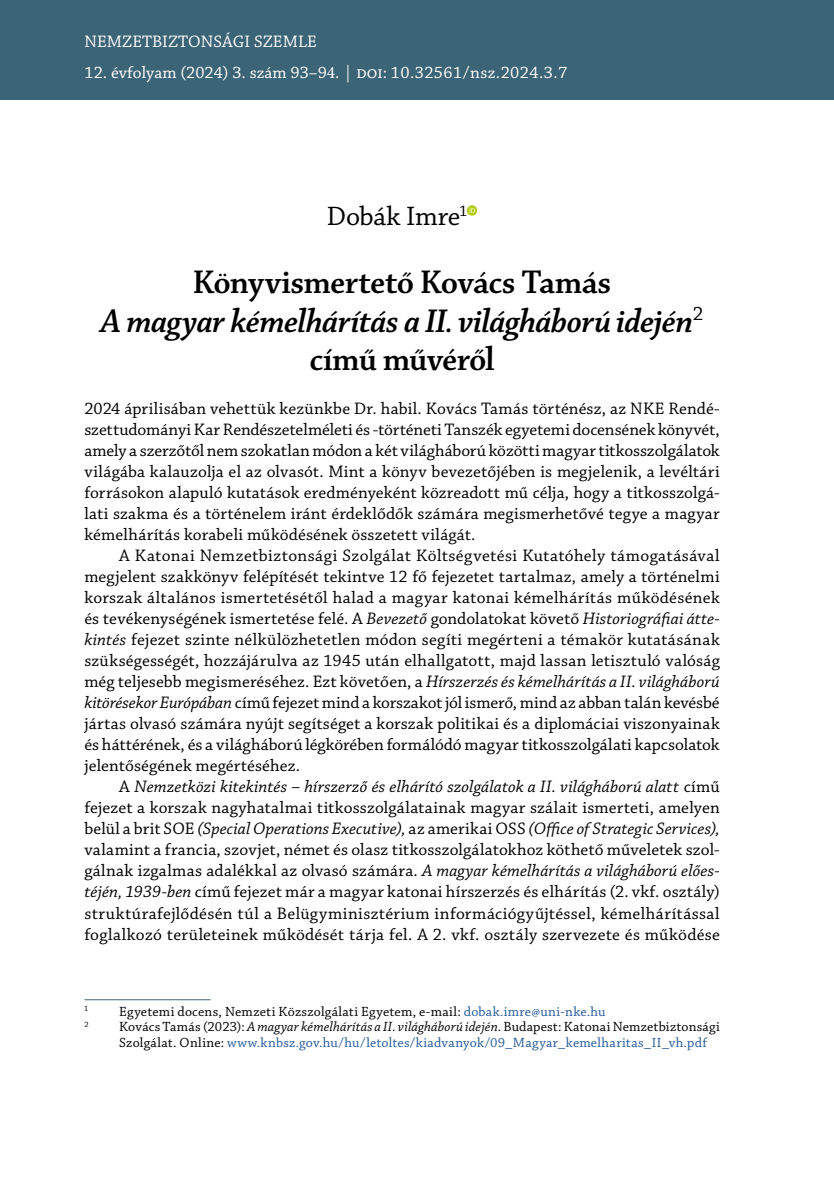
<style>
.page{position:relative;width:834px;height:1181px;background:#fff}
.page>*{position:absolute;margin:0;border:0;box-sizing:border-box;transform-origin:0 0}
.t1{font:35px "Chaparral Pro Semibold It Disp";color:#000}
.t2{font:35px "Chaparral Pro Semibold Disp";letter-spacing:-.005em;color:#000}
.t3{font:28px "Chaparral Pro";color:#000}
.t4{font:17.5px/21px "Chaparral Pro";letter-spacing:.005em;color:#000;text-align:justify}
.t5{font:17.5px "Chaparral Pro";letter-spacing:.005em;color:#fff}
.t6{font:14px/15.8px "Chaparral Pro";letter-spacing:.015em;color:#275b9b}
.t7{font:14px "Chaparral Pro";letter-spacing:.015em;color:#000}
.t8{font:8.22px "Chaparral Pro";color:#000}
.s1{font-family:"Minion Pro"}
.s2{font-style:italic}
.s3{color:#275b9b}
.s4{color:#000}
.s5{font-style:italic;color:#000}
</style>
<div class="page">
<div style="left:0;top:0;width:833px;height:99px;background:#3b6476"></div>
<svg style="left:466px;top:205px;width:11px;height:11px"></svg>
<svg style="left:469px;top:207px;width:6px;height:6px"></svg>
<hr style="left:84px;top:999px;width:126px;height:1px;background:#3b6476">
<p class="t5" style="left:84px;top:32px;width:234px">NEMZETBIZTONSÁGI SZEMLE</p>
<p class="t5" style="left:84px;top:63px;width:484px">12. évfolyam (2024) 3. szám 93–9<span class="s1">4</span>. | doi: 10.32561/nsz.2024.3.7</p>
<h2 class="t3" style="left:327px;top:201px;width:141px">Dobák Imre<sup>1</sup></h2>
<h1 class="t2" style="left:193px;top:264px;width:419px">Könyvismertető Kovács Tamás</h1>
<h1 class="t1" style="left:101px;top:302px;width:603px">A magyar kémelhárítás a II. világháború idején<sup>2</sup></h1>
<h1 class="t2" style="left:310px;top:341px;width:186px">című művéről</h1>
<p class="t4" style="left:84px;top:399px;width:636px">2024 áprilisában vehettük kezünkbe Dr. habil. Kovács Tamás történész, az NKE Rendé&shy;szettudományi Kar Rendészetelméleti és -történeti Tanszék egyetemi docensének könyvét, amely a szerzőtől nem szokatlan módon a két világháború közötti magyar titkosszolgálatok világába kalauzolja el az olvasót. Mint a könyv bevezetőjében is megjelenik, a levéltári forrásokon alapuló kutatások eredményeként közreadott mű célja, hogy a titkosszolgá&shy;lati szakma és a történelem iránt érdeklődők számára megismerhetővé tegye a magyar kémelhárítás korabeli működésének összetett világát.</p>
<p class="t4" style="left:84px;top:546px;width:637px;text-indent:35px">A Katonai Nemzetbiztonsági Szolgálat Költségvetési Kutatóhely támogatásával megjelent szakkönyv felépítését tekintve 12 fő fejezetet tartalmaz, amely a történelmi korszak általános ismertetésétől halad a magyar katonai kémelhárítás működésének és tevékenységének ismertetése felé. A <span class="s2">Bevezető</span> gondolatokat követő <span class="s2">Historiográfiai átte&shy;kintés</span> fejezet szinte nélkülözhetetlen módon segíti megérteni a témakör kutatásának szükségességét, hozzájárulva az 1945 után elhallgatott, majd lassan letisztuló valóság még teljesebb megismeréséhez. Ezt követően, a <span class="s2">Hírszerzés és kémelhárítás a II. világháború kitörésekor Európában</span> című fejezet mind a korszakot jól ismerő, mind az abban talán kevésbé jártas olvasó számára nyújt segítséget a korszak politikai és a diplomáciai viszonyainak és háttérének, és a világháború légkörében formálódó magyar titkosszolgálati kapcsolatok jelentőségének megértéséhez.</p>
<p class="t4" style="left:84px;top:777px;width:637px;text-indent:35px">A <span class="s2">Nemzetközi kitekintés – hírszerző és elhárító szolgálatok a II. világháború alatt</span> című fejezet a korszak nagyhatalmai titkosszolgálatainak magyar szálait ismerteti, amelyen belül a brit SOE <span class="s2">(Special Operations Executive),</span> az amerikai OSS <span class="s2">(Office of Strategic Services), </span>valamint a francia, szovjet, német és olasz titkosszolgálatokhoz köthető műveletek szol&shy;gálnak izgalmas adalékkal az olvasó számára. <span class="s2">A magyar kémelhárítás a világháború előes&shy;téjén, 1939-ben</span> című fejezet már a magyar katonai hírszerzés és elhárítás (2. vkf. osztály) struktúrafejlődésén túl a Belügyminisztérium információgyűjtéssel, kémelhárítással foglalkozó területeinek működését tárja fel. A 2. vkf. osztály szervezete és működése</p>
<p class="t8" style="left:84px;top:1003px;width:5px">1</p>
<p class="t7" style="left:119px;top:1003px;width:488px">Egyetemi docens, Nemzeti Közszolgálati Egyetem, e-mail: <span class="s3">dobak.imre@uni-nke.hu</span></p>
<p class="t8" style="left:84px;top:1019px;width:6px">2</p>
<p class="t6" style="left:119px;top:1019px;width:602px"><span class="s4">Kovács Tamás (2023):</span> <span class="s5">A magyar kémelhárítás a II. világháború idején.</span> <span class="s4">Budapest: Katonai Nemzetbiztonsági<br>Szolgálat. Online:</span> www.knbsz.gov.hu/hu/letoltes/kiadvanyok/09_Magyar_kemelharitas_II_vh.pdf</p>
</div>
